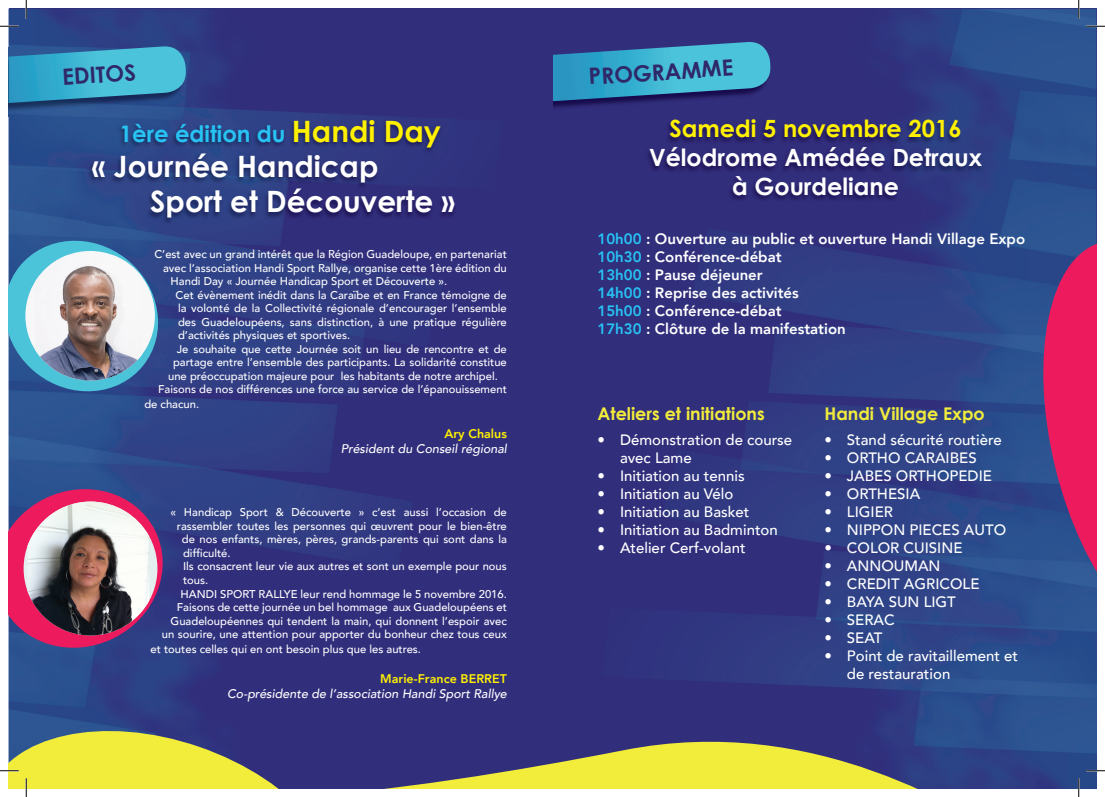
<style>
.page{position:relative;width:1105px;height:797px;background:#fff}
.page>*{position:absolute;margin:0;border:0;box-sizing:border-box;transform-origin:0 0}
.t1{font:700 29.38px/35.2px "Century Gothic";color:#fff}
.t2{font:700 23.75px/28.5px "Century Gothic";color:#fff;text-align:center}
.t3{font:700 23.75px "Century Gothic";color:#fff101}
.t4{font:700 22.75px "Century Gothic";color:#27c3f3}
.t5{font:700 22.38px "Century Gothic";color:#2f2869}
.t6{font:700 17.5px "Century Gothic";color:#f2ec3b}
.t7{font:500 15px/18px "Avenir";color:#fff}
.t8{font:800 15px/18px "Avenir";color:#fff}
.t9{font:italic 500 12.5px "Avenir";color:#fff}
.t10{font:800 12.5px "Avenir";color:#fff101}
.t11{font:500 11.25px "Avenir";color:#fff}
.s1{font-size:29.38px;color:#fff101}
.s2{color:#27c3f3}
</style>
<div class="page">
<img style="left:9px;top:9px;width:520px;height:42px">
<img style="left:183px;top:51px;width:346px;height:87px">
<img style="left:9px;top:116px;width:86px;height:597px">
<img style="left:95px;top:116px;width:88px;height:3px">
<div style="left:445px;top:138px;width:84px;height:575px;background:#312e7c"></div>
<img style="left:95px;top:225px;width:350px;height:488px">
<img style="left:532px;top:788px;width:44px;height:1px">
<img style="left:576px;top:182px;width:520px;height:606px">
<img style="left:966px;top:9px;width:130px;height:173px">
<div style="left:576px;top:110px;width:84px;height:72px;background:#312e7c"></div>
<img style="left:748px;top:9px;width:218px;height:110px">
<img style="left:660px;top:110px;width:88px;height:9px">
<div style="left:576px;top:9px;width:172px;height:33px;background:#312e7c"></div>
<div style="left:529px;top:9px;width:47px;height:704px;background:#312e7c"></div>
<svg style="left:9px;top:478px;width:165px;height:181px;background:#643a7c"></svg>
<svg style="left:1028px;top:229px;width:68px;height:429px;background:#7b3a7a"></svg>
<svg style="left:357px;top:713px;width:727px;height:75px;background:#61656e"></svg>
<img style="left:9px;top:103px;width:176px;height:13px">
<svg style="left:9px;top:46px;width:178px;height:57px;background:#399ec1"></svg>
<img style="left:552px;top:102px;width:218px;height:8px">
<svg style="left:552px;top:42px;width:220px;height:60px;background:#3890b9"></svg>
<img style="left:87px;top:119px;width:370px;height:106px">
<svg style="left:9px;top:232px;width:159px;height:168px;background:#366fa3"></svg>
<div style="left:25px;top:251px;width:130px;height:129px;background:#f7f7f8;border-radius:50%"></div>
<img style="left:35px;top:255px;width:107px;height:125px">
<div style="left:24px;top:501px;width:133px;height:134px;background:#e4eff0;border-radius:50%"></div>
<img style="left:28px;top:501px;width:121px;height:134px">
<div style="left:507px;top:36px;width:45px;height:101px;background:#312e7c"></div>
<img style="left:644px;top:119px;width:340px;height:83px">
<svg style="left:0;top:25px;width:19px;height:2px"></svg>
<svg style="left:1086px;top:25px;width:19px;height:2px"></svg>
<svg style="left:1086px;top:770px;width:19px;height:1px"></svg>
<svg style="left:25px;top:0;width:2px;height:19px"></svg>
<svg style="left:0;top:713px;width:357px;height:84px;background:#949676"></svg>
<svg style="left:1078px;top:0;width:1px;height:19px"></svg>
<svg style="left:1078px;top:778px;width:1px;height:19px"></svg>
<h3 class="t5" style="left:62px;top:62px;width:75px;rotate:-3deg">EDITOS</h3>
<h3 class="t5" style="left:588px;top:62px;width:146px;rotate:-3deg">PROGRAMME</h3>
<h3 class="t4" style="left:120px;top:119px;width:323px">1ère édition du <span class="s1">Handi Day</span></h3>
<h1 class="t1" style="left:150px;top:148px;width:306px;text-indent:-58px">« Journée Handicap<br>Sport et Découverte »</h1>
<h2 class="t3" style="left:669px;top:114px;width:294px">Samedi 5 novembre 2016</h2>
<h2 class="t2" style="left:649px;top:142px;width:334px">Vélodrome Amédée Detraux à Gourdeliane</h2>
<p class="t11" style="left:154px;top:244px;width:354px">C’est avec un grand intérêt que la Région Guadeloupe, en partenariat</p>
<p class="t11" style="left:163px;top:258px;width:345px">avec l’association Handi Sport Rallye, organise cette 1ère édition du</p>
<p class="t11" style="left:171px;top:271px;width:278px">Handi Day « Journée Handicap Sport et Découverte ».</p>
<p class="t11" style="left:176px;top:285px;width:333px">Cet évènement inédit dans la Caraïbe et en France témoigne de</p>
<p class="t11" style="left:178px;top:298px;width:330px">la volonté de la Collectivité régionale d’encourager l’ensemble</p>
<p class="t11" style="left:178px;top:312px;width:330px">des Guadeloupéens, sans distinction, à une pratique régulière</p>
<p class="t11" style="left:178px;top:325px;width:174px">d’activités physiques et sportives.</p>
<p class="t11" style="left:177px;top:339px;width:331px">Je souhaite que cette Journée soit un lieu de rencontre et de</p>
<p class="t11" style="left:173px;top:352px;width:335px">partage entre l’ensemble des participants. La solidarité constitue</p>
<p class="t11" style="left:168px;top:366px;width:331px">une préoccupation majeure pour les habitants de notre archipel.</p>
<p class="t11" style="left:158px;top:379px;width:350px">Faisons de nos différences une force au service de l’épanouissement</p>
<p class="t11" style="left:144px;top:394px;width:56px">de chacun.</p>
<p class="t10" style="left:444px;top:422px;width:64px">Ary Chalus</p>
<p class="t9" style="left:341px;top:441px;width:168px">Président du Conseil régional</p>
<p class="t11" style="left:171px;top:503px;width:338px">« Handicap Sport &amp; Découverte » c’est aussi l’occasion de</p>
<p class="t11" style="left:177px;top:516px;width:331px">rassembler toutes les personnes qui œuvrent pour le bien-être</p>
<p class="t11" style="left:182px;top:530px;width:327px">de nos enfants, mères, pères, grands-parents qui sont dans la</p>
<p class="t11" style="left:183px;top:543px;width:49px">difficulté.</p>
<p class="t11" style="left:183px;top:557px;width:325px">Ils consacrent leur vie aux autres et sont un exemple pour nous</p>
<p class="t11" style="left:183px;top:570px;width:27px">tous.</p>
<p class="t11" style="left:181px;top:584px;width:328px">HANDI SPORT RALLYE leur rend hommage le 5 novembre 2016.</p>
<p class="t11" style="left:177px;top:597px;width:331px">Faisons de cette journée un bel hommage aux Guadeloupéens et</p>
<p class="t11" style="left:171px;top:611px;width:338px">Guadeloupéennes qui tendent la main, qui donnent l’espoir avec</p>
<p class="t11" style="left:162px;top:624px;width:347px">un sourire, une attention pour apporter du bonheur chez tous ceux</p>
<p class="t11" style="left:151px;top:639px;width:272px">et toutes celles qui en ont besoin plus que les autres.</p>
<p class="t10" style="left:380px;top:667px;width:128px">Marie-France BERRET</p>
<p class="t9" style="left:227px;top:686px;width:281px">Co-présidente de l’association Handi Sport Rallye</p>
<h3 class="t8" style="left:597px;top:229px;width:429px"><span class="s2">10h00</span> : Ouverture au public et ouverture Handi Village Expo <span class="s2">10h30</span> : Conférence-débat<br><span class="s2">13h00</span> : Pause déjeuner<br><span class="s2">14h00</span> : Reprise des activités<br><span class="s2">15h00</span> : Conférence-débat<br><span class="s2">17h30</span> : Clôture de la manifestation</h3>
<h3 class="t6" style="left:597px;top:402px;width:169px">Ateliers et initiations</h3>
<h3 class="t7" style="left:620px;top:430px;width:174px;text-indent:-22px">• Démonstration de course avec Lame</h3>
<h3 class="t7" style="left:597px;top:466px;width:149px">• Initiation au tennis</h3>
<h3 class="t7" style="left:597px;top:484px;width:137px">• Initiation au Vélo</h3>
<h3 class="t7" style="left:597px;top:502px;width:153px">• Initiation au Basket</h3>
<h3 class="t7" style="left:597px;top:520px;width:182px">• Initiation au Badminton</h3>
<h3 class="t7" style="left:597px;top:538px;width:150px">• Atelier Cerf-volant</h3>
<h3 class="t6" style="left:824px;top:402px;width:162px">Handi Village Expo</h3>
<h3 class="t7" style="left:824px;top:430px;width:179px">• Stand sécurité routière</h3>
<h3 class="t7" style="left:824px;top:448px;width:154px">• ORTHO CARAIBES</h3>
<h3 class="t7" style="left:824px;top:466px;width:169px">• JABES ORTHOPEDIE</h3>
<h3 class="t7" style="left:824px;top:484px;width:97px">• ORTHESIA</h3>
<h3 class="t7" style="left:824px;top:502px;width:70px">• LIGIER</h3>
<h3 class="t7" style="left:824px;top:520px;width:183px">• NIPPON PIECES AUTO</h3>
<h3 class="t7" style="left:824px;top:538px;width:140px">• COLOR CUISINE</h3>
<h3 class="t7" style="left:824px;top:556px;width:118px">• ANNOUMAN</h3>
<h3 class="t7" style="left:824px;top:574px;width:157px">• CREDIT AGRICOLE</h3>
<h3 class="t7" style="left:824px;top:592px;width:133px">• BAYA SUN LIGT</h3>
<h3 class="t7" style="left:824px;top:610px;width:72px">• SERAC</h3>
<h3 class="t7" style="left:824px;top:628px;width:59px">• SEAT</h3>
<h3 class="t7" style="left:847px;top:646px;width:173px;text-indent:-22px">• Point de ravitaillement et de restauration</h3>
</div>
